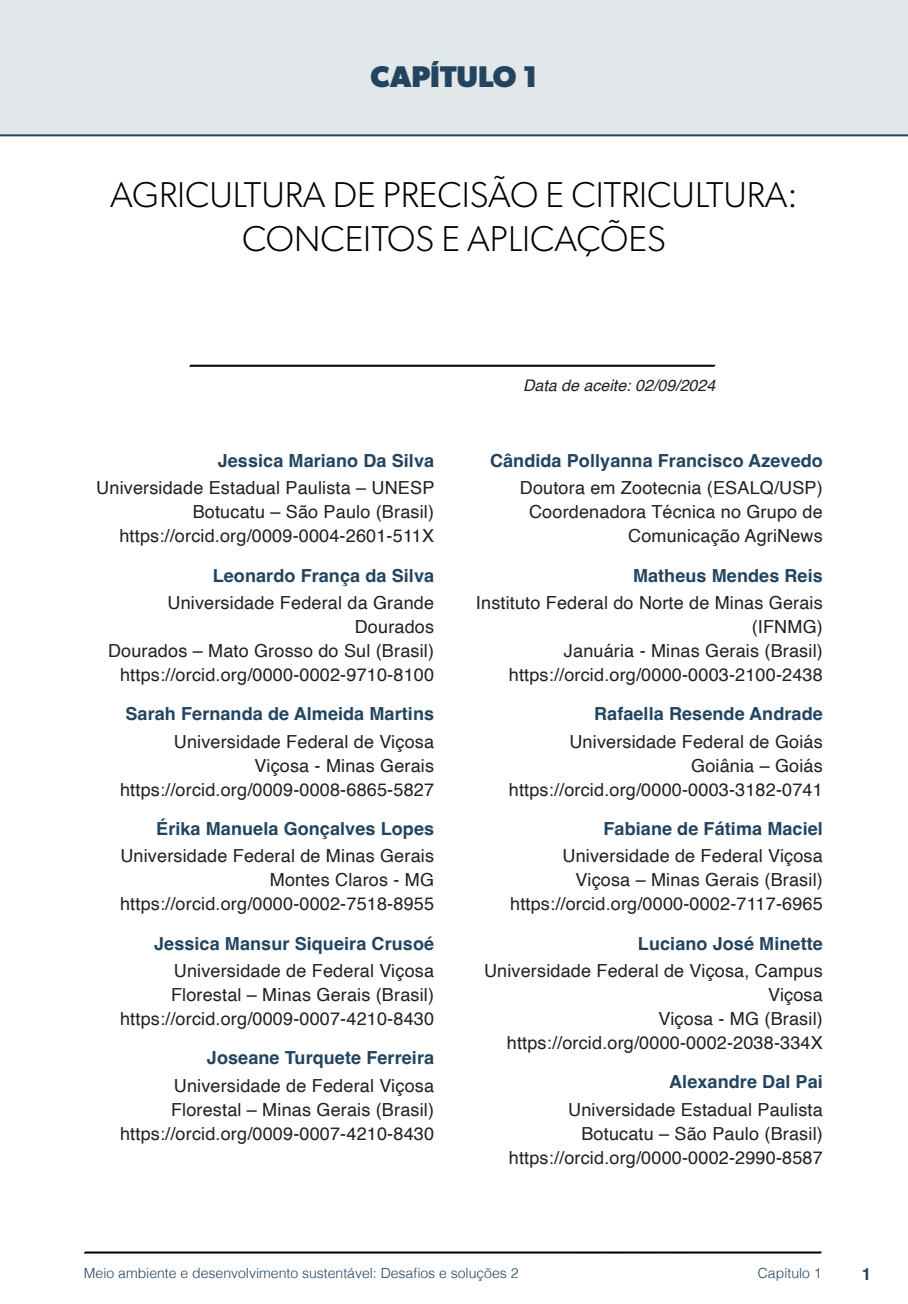
<style>
.page{position:relative;width:908px;height:1304px;background:#fff}
.page>*{position:absolute;margin:0;border:0;box-sizing:border-box;transform-origin:0 0}
.nome_artigos{font:300 36px/44px "Gibson";color:#000;text-align:center}
.capítulos{font:700 30px "Gibson";color:#23445f}
.info_autores{font:18px/24px "Helvetica";letter-spacing:.01em;color:#231f20;text-align:right}
.nome_autores{font:700 18px "Helvetica";letter-spacing:.005em;color:#23445f}
.t1{font:700 16.8px "Helvetica";color:#23445f}
.t2{font:italic 16px "Helvetica";color:#231f20}
.t3{font:300 14px "Helvetica";color:#23445f}
</style>
<div class="page">
<svg style="left:84px;top:1251px;width:737px;height:3px;background:#515151"></svg>
<div style="left:0;top:0;width:907px;height:136px;background:#e2e7e9"></div>
<svg style="left:189px;top:364px;width:526px;height:3px;background:#4f4f4f"></svg>
<div style="left:64px;top:74px;width:61px;height:54px;background:#e2e7e9"></div>
<p class="capítulos" style="left:370px;top:58px;width:168px">CAPÍTULO 1</p>
<p class="nome_artigos" style="left:110px;top:172px;width:689px">AGRICULTURA DE PRECISÃO E CITRICULTURA:<br>CONCEITOS E APLICAÇÕES</p>
<p class="nome_autores" style="left:218px;top:450px;width:218px">Jessica Mariano Da Silva</p>
<p class="info_autores" style="left:96px;top:477px;width:339px">Universidade Estadual Paulista – UNESP</p>
<p class="info_autores" style="left:193px;top:501px;width:243px">Botucatu – São Paulo (Brasil)</p>
<p class="info_autores" style="left:119px;top:525px;width:316px">https://orcid.org/0009-0004-2601-511X</p>
<p class="nome_autores" style="left:213px;top:564px;width:223px">Leonardo França da Silva</p>
<p class="info_autores" style="left:167px;top:591px;width:268px">Universidade Federal da Grande<br>Dourados</p>
<p class="info_autores" style="left:108px;top:639px;width:327px">Dourados – Mato Grosso do Sul (Brasil)</p>
<p class="info_autores" style="left:120px;top:663px;width:315px">https://orcid.org/0000-0002-9710-8100</p>
<p class="nome_autores" style="left:125px;top:703px;width:310px">Sarah Fernanda de Almeida Martins</p>
<p class="info_autores" style="left:174px;top:730px;width:261px">Universidade Federal de Viçosa</p>
<p class="info_autores" style="left:254px;top:754px;width:181px">Viçosa - Minas Gerais</p>
<p class="info_autores" style="left:120px;top:778px;width:315px">https://orcid.org/0009-0008-6865-5827</p>
<p class="nome_autores" style="left:156px;top:818px;width:279px">Érika Manuela Gonçalves Lopes</p>
<p class="info_autores" style="left:120px;top:845px;width:315px">Universidade Federal de Minas Gerais</p>
<p class="info_autores" style="left:270px;top:869px;width:166px">Montes Claros - MG</p>
<p class="info_autores" style="left:120px;top:893px;width:315px">https://orcid.org/0000-0002-7518-8955</p>
<p class="nome_autores" style="left:154px;top:932px;width:281px">Jessica Mansur Siqueira Crusoé</p>
<p class="info_autores" style="left:174px;top:959px;width:261px">Universidade de Federal Viçosa</p>
<p class="info_autores" style="left:171px;top:983px;width:264px">Florestal – Minas Gerais (Brasil)</p>
<p class="info_autores" style="left:120px;top:1007px;width:315px">https://orcid.org/0009-0007-4210-8430</p>
<p class="nome_autores" style="left:207px;top:1047px;width:228px">Joseane Turquete Ferreira</p>
<p class="info_autores" style="left:174px;top:1074px;width:261px">Universidade de Federal Viçosa</p>
<p class="info_autores" style="left:171px;top:1098px;width:264px">Florestal – Minas Gerais (Brasil)</p>
<p class="info_autores" style="left:120px;top:1122px;width:315px">https://orcid.org/0009-0007-4210-8430</p>
<p class="t2" style="left:523px;top:373px;width:194px">Data de aceite: 02/09/2024</p>
<p class="nome_autores" style="left:490px;top:450px;width:334px">Cândida Pollyanna Francisco Azevedo</p>
<p class="info_autores" style="left:519px;top:477px;width:304px">Doutora em Zootecnia (ESALQ/USP)</p>
<p class="info_autores" style="left:529px;top:501px;width:295px">Coordenadora Técnica no Grupo de<br>Comunicação AgriNews</p>
<p class="nome_autores" style="left:632px;top:564px;width:191px">Matheus Mendes Reis</p>
<p class="info_autores" style="left:476px;top:591px;width:348px">Instituto Federal do Norte de Minas Gerais (IFNMG)</p>
<p class="info_autores" style="left:563px;top:639px;width:260px">Januária - Minas Gerais (Brasil)</p>
<p class="info_autores" style="left:508px;top:663px;width:315px">https://orcid.org/0000-0003-2100-2438</p>
<p class="nome_autores" style="left:594px;top:703px;width:230px">Rafaella Resende Andrade</p>
<p class="info_autores" style="left:569px;top:730px;width:255px">Universidade Federal de Goiás</p>
<p class="info_autores" style="left:690px;top:754px;width:133px">Goiânia – Goiás</p>
<p class="info_autores" style="left:508px;top:778px;width:315px">https://orcid.org/0000-0003-3182-0741</p>
<p class="nome_autores" style="left:603px;top:818px;width:221px">Fabiane de Fátima Maciel</p>
<p class="info_autores" style="left:562px;top:845px;width:261px">Universidade de Federal Viçosa</p>
<p class="info_autores" style="left:575px;top:869px;width:248px">Viçosa – Minas Gerais (Brasil)</p>
<p class="info_autores" style="left:510px;top:893px;width:314px">https://orcid.org/0000-0002-7117-6965</p>
<p class="nome_autores" style="left:637px;top:932px;width:186px">Luciano José Minette</p>
<p class="info_autores" style="left:484px;top:959px;width:340px">Universidade Federal de Viçosa, Campus<br>Viçosa</p>
<p class="info_autores" style="left:658px;top:1007px;width:166px">Viçosa - MG (Brasil)</p>
<p class="info_autores" style="left:506px;top:1031px;width:317px">https://orcid.org/0000-0002-2038-334X</p>
<p class="nome_autores" style="left:669px;top:1071px;width:155px">Alexandre Dal Pai</p>
<p class="info_autores" style="left:568px;top:1098px;width:256px">Universidade Estadual Paulista</p>
<p class="info_autores" style="left:581px;top:1122px;width:243px">Botucatu – São Paulo (Brasil)</p>
<p class="info_autores" style="left:508px;top:1146px;width:315px">https://orcid.org/0000-0002-2990-8587</p>
<p class="t3" style="left:84px;top:1261px;width:436px">Meio ambiente e desenvolvimento sustentável: Desafios e soluções 2</p>
<p class="t3" style="left:757px;top:1261px;width:65px">Capítulo 1</p>
<p class="t1" style="left:861px;top:1264px;width:11px">1</p>
</div>
